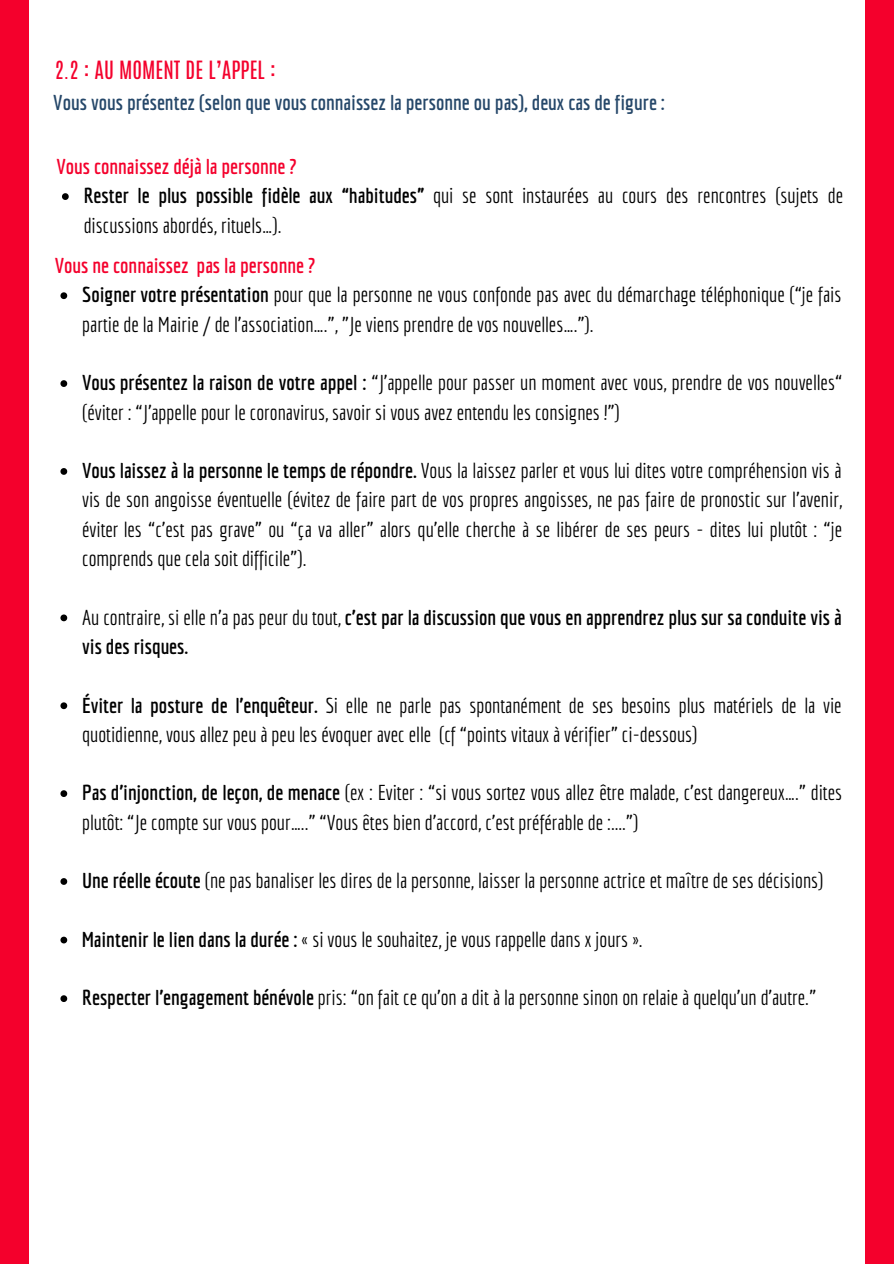
<style>
.page{position:relative;width:894px;height:1264px;background:#fff}
.page>*{position:absolute;margin:0;border:0;box-sizing:border-box;transform-origin:0 0}
.t1{font:21px/29.2px "Economica";color:#000}
.t2{font:700 21px/29.2px "Economica";color:#000}
.t3{font:700 21px "Economica";color:#254769}
.t4{font:700 21px "Economica";color:#f4002c}
.t5{font:21px "Antonio";color:#f4002c}
.s1{font-weight:700}
.s2{font-weight:400}
</style>
<div class="page">
<div style="left:0;top:0;width:29px;height:1263px;background:#f4002c"></div>
<div style="left:865px;top:0;width:28px;height:1263px;background:#f4002c"></div>
<svg style="left:60px;top:292px;width:7px;height:7px"></svg>
<svg style="left:60px;top:380px;width:7px;height:7px"></svg>
<svg style="left:60px;top:468px;width:7px;height:7px"></svg>
<svg style="left:60px;top:614px;width:7px;height:7px"></svg>
<svg style="left:60px;top:702px;width:7px;height:7px"></svg>
<svg style="left:60px;top:790px;width:7px;height:7px"></svg>
<svg style="left:60px;top:878px;width:7px;height:6px"></svg>
<svg style="left:60px;top:936px;width:7px;height:7px"></svg>
<svg style="left:60px;top:995px;width:7px;height:7px"></svg>
<svg style="left:62px;top:193px;width:7px;height:7px"></svg>
<p class="t5" style="left:55px;top:55px;width:222px">2.2 : AU MOMENT DE L’APPEL :</p>
<p class="t3" style="left:53px;top:90px;width:613px">Vous vous présentez (selon que vous connaissez la personne ou pas), deux cas de figure :</p>
<p class="t4" style="left:56px;top:154px;width:242px">Vous connaissez déjà la personne ?</p>
<p class="t1" style="left:84px;top:181px;width:761px"><span class="s1">Rester le plus possible fidèle aux “habitudes”</span> qui se sont instaurées au cours des rencontres (sujets de discussions abordés, rituels…).</p>
<p class="t4" style="left:55px;top:253px;width:262px">Vous ne connaissez pas la personne ?</p>
<p class="t1" style="left:82px;top:280px;width:760px"><span class="s1">Soigner votre présentation</span> pour que la personne ne vous confonde pas avec du démarchage téléphonique (“je fais partie de la Mairie / de l’association….”, ”Je viens prendre de vos nouvelles….”).</p>
<p class="t1" style="left:82px;top:368px;width:761px"><span class="s1">Vous présentez la raison de votre appel :</span> “J’appelle pour passer un moment avec vous, prendre de vos nouvelles“ (éviter : “J’appelle pour le coronavirus, savoir si vous avez entendu les consignes !”)</p>
<p class="t1" style="left:82px;top:455px;width:761px;text-align:justify"><span class="s1">Vous laissez à la personne le temps de répondre.</span> Vous la laissez parler et vous lui dites votre compréhension vis à vis de son angoisse éventuelle (évitez de faire part de vos propres angoisses, ne pas faire de pronostic sur l’avenir, éviter les “c’est pas grave” ou “ça va aller” alors qu’elle cherche à se libérer de ses peurs - dites lui plutôt : “je comprends que cela soit difficile”).</p>
<p class="t2" style="left:82px;top:602px;width:760px"><span class="s2">Au contraire, si elle n’a pas peur du tout,</span> c’est par la discussion que vous en apprendrez plus sur sa conduite vis à vis des risques.</p>
<p class="t1" style="left:82px;top:690px;width:760px"><span class="s1">Éviter la posture de l’enquêteur.</span> Si elle ne parle pas spontanément de ses besoins plus matériels de la vie quotidienne, vous allez peu à peu les évoquer avec elle (cf “points vitaux à vérifier” ci-dessous)</p>
<p class="t1" style="left:82px;top:778px;width:761px"><span class="s1">Pas d’injonction, de leçon, de menace</span> (ex : Eviter : “si vous sortez vous allez être malade, c’est dangereux….” dites plutôt: “Je compte sur vous pour…..” “Vous êtes bien d’accord, c’est préférable de :....”)</p>
<p class="t1" style="left:82px;top:865px;width:742px"><span class="s1">Une réelle écoute</span> (ne pas banaliser les dires de la personne, laisser la personne actrice et maître de ses décisions)</p>
<p class="t1" style="left:82px;top:924px;width:561px"><span class="s1">Maintenir le lien dans la durée :</span> « si vous le souhaitez, je vous rappelle dans x jours ».</p>
<p class="t1" style="left:82px;top:982px;width:735px"><span class="s1">Respecter l’engagement bénévole</span> pris: “on fait ce qu’on a dit à la personne sinon on relaie à quelqu’un d’autre.”</p>
</div>
